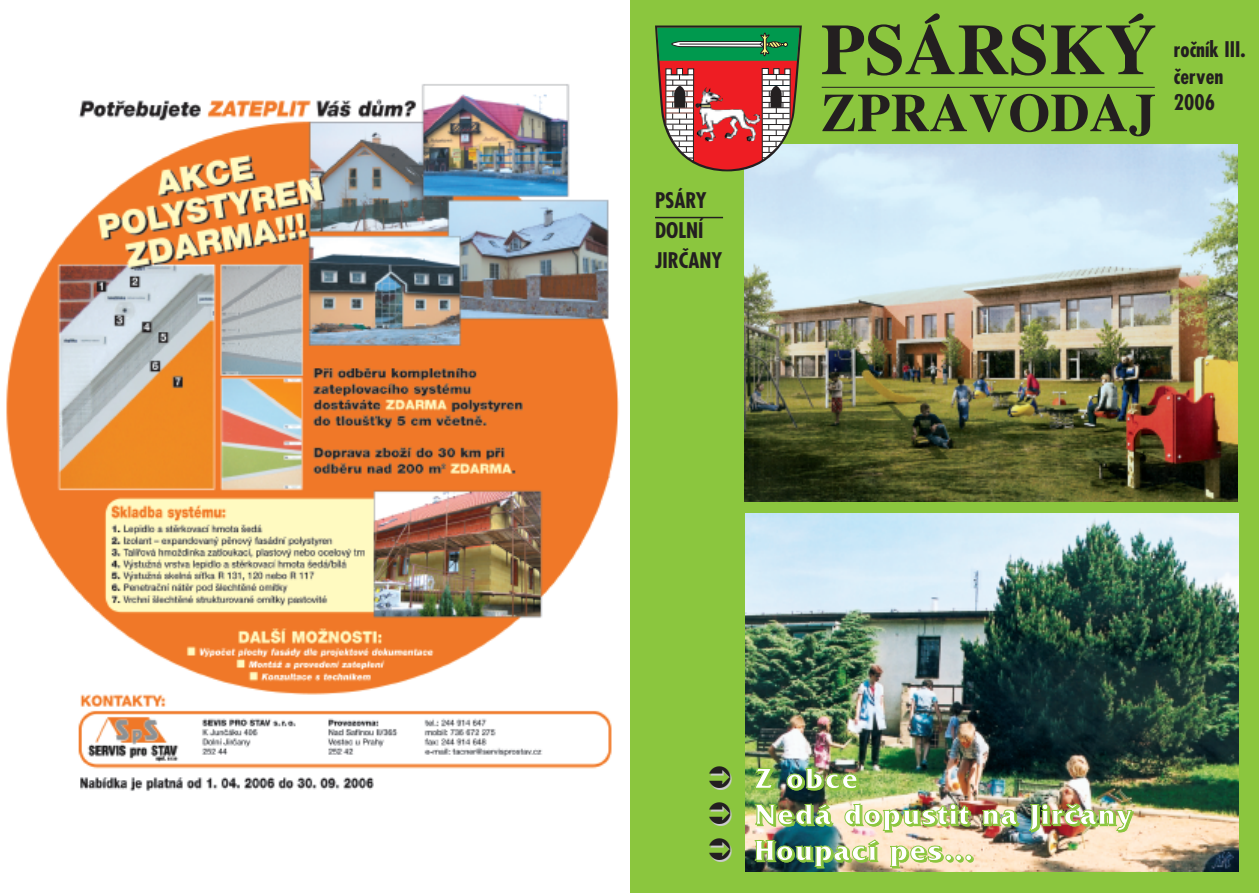
<style>
.page{position:relative;width:1259px;height:893px;background:#fff}
.page>*{position:absolute;margin:0;border:0;box-sizing:border-box;transform-origin:0 0}
.t1{font:700 72px "Times CE";color:#231f20}
.t2{font:700 54px "Times CE";letter-spacing:.005em;color:#231f20}
.t3{font:700 30px/36px "Friz Quadrata CE";letter-spacing:.055em;color:#fff}
.t4{font:700 21px/26.5px "Futura Condensed CE";color:#231f20}
</style>
<div class="page">
<div style="left:629px;top:0;width:630px;height:893px;background:#8bc63e"></div>
<img style="left:744px;top:144px;width:493px;height:358px">
<img style="left:745px;top:514px;width:494px;height:357px">
<svg style="left:655px;top:26px;width:147px;height:145px"></svg>
<img style="left:695px;top:87px;width:66px;height:55px">
<hr style="left:821px;top:87px;width:333px;height:1px;background:#231f20">
<hr style="left:655px;top:217px;width:68px;height:1px;background:#231f20">
<img style="left:6px;top:84px;width:613px;height:707px">
<p class="t4" style="left:655px;top:187px;width:69px;line-height:30px">PSÁRY<br>DOLNÍ<br>JIRâANY</p>
<h1 class="t1" style="left:821px;top:25px;width:337px">PSÁRSKÝ</h1>
<h2 class="t2" style="left:821px;top:95px;width:337px">ZPRAVODAJ</h2>
<p class="t4" style="left:1174px;top:38px;width:73px">roãník III. ãerven<br>2006</p>
<h3 class="t3" style="left:755px;top:760px;width:378px">Z obce<br>Nedá dopustit na Jirčany<br>Houpací pes…</h3>
</div>
